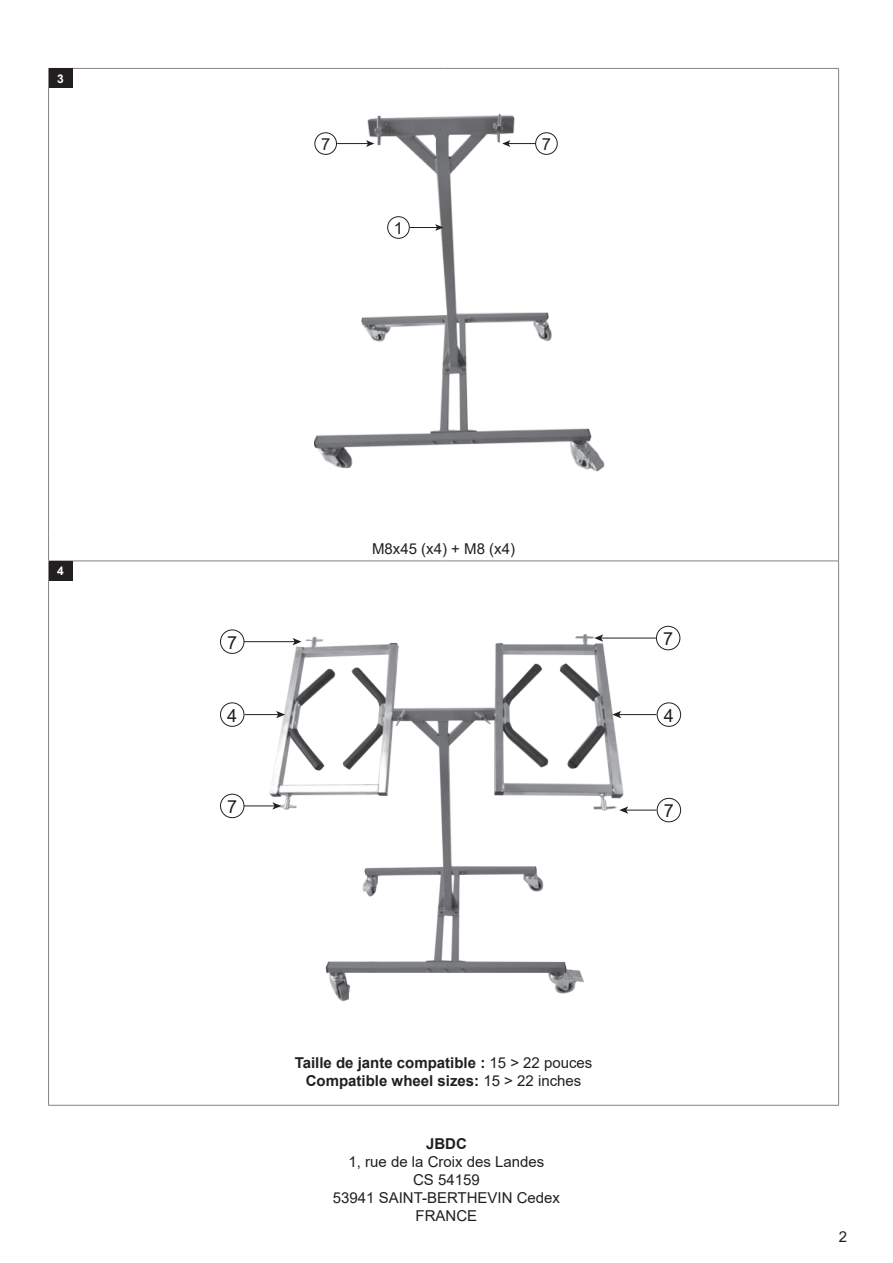
<style>
.page{position:relative;width:893px;height:1263px;background:#fff}
.page>*{position:absolute;margin:0;border:0;box-sizing:border-box;transform-origin:0 0}
.t1{font:18px "Arial";color:#231f20}
.t2{font:16.65px "Arial";color:#231f20}
.t3{font:15px "Arial";color:#231f20}
.t4{font:700 15px "Arial";color:#231f20}
.t5{font:700 12px "Arial";color:#fff}
.s1{font-weight:400}
</style>
<div class="page">
<hr style="left:48px;top:68px;width:396px;height:1px;background:#808285">
<hr style="left:48px;top:69px;width:1px;height:467px;background:#808285">
<hr style="left:444px;top:68px;width:395px;height:1px;background:#808285">
<hr style="left:838px;top:69px;width:1px;height:467px;background:#808285">
<svg style="left:48px;top:536px;width:1px;height:24px"></svg>
<svg style="left:838px;top:536px;width:1px;height:24px"></svg>
<hr style="left:48px;top:560px;width:396px;height:1px;background:#808285">
<hr style="left:48px;top:561px;width:1px;height:476px;background:#808285">
<hr style="left:444px;top:560px;width:395px;height:1px;background:#808285">
<hr style="left:838px;top:561px;width:1px;height:476px;background:#808285">
<hr style="left:48px;top:1037px;width:1px;height:68px;background:#808285">
<hr style="left:838px;top:1037px;width:1px;height:68px;background:#808285">
<hr style="left:48px;top:1105px;width:396px;height:1px;background:#808285">
<hr style="left:444px;top:1105px;width:395px;height:1px;background:#808285">
<img style="left:315px;top:115px;width:289px;height:356px">
<svg style="left:410px;top:224px;width:33px;height:7px"></svg>
<div style="left:387px;top:216px;width:23px;height:23px;border:1px solid #231f20;border-radius:50%"></div>
<hr style="left:337px;top:143px;width:31px;height:1px;background:#231f20">
<svg style="left:366px;top:140px;width:8px;height:7px"></svg>
<div style="left:314px;top:132px;width:23px;height:23px;border:1px solid #231f20;border-radius:50%"></div>
<svg style="left:502px;top:140px;width:33px;height:7px"></svg>
<div style="left:535px;top:132px;width:23px;height:23px;border:1px solid #231f20;border-radius:50%"></div>
<img style="left:269px;top:634px;width:355px;height:367px">
<hr style="left:245px;top:714px;width:34px;height:1px;background:#231f20">
<svg style="left:276px;top:711px;width:9px;height:7px"></svg>
<div style="left:220px;top:702px;width:24px;height:25px;border:1px solid #231f20;border-radius:50%"></div>
<hr style="left:619px;top:714px;width:37px;height:1px;background:#231f20">
<svg style="left:612px;top:711px;width:9px;height:7px"></svg>
<div style="left:657px;top:702px;width:24px;height:25px;border:1px solid #231f20;border-radius:50%"></div>
<hr style="left:601px;top:638px;width:55px;height:1px;background:#231f20">
<svg style="left:594px;top:634px;width:9px;height:8px"></svg>
<div style="left:656px;top:626px;width:24px;height:24px;border:1px solid #231f20;border-radius:50%"></div>
<hr style="left:626px;top:810px;width:30px;height:1px;background:#231f20">
<svg style="left:619px;top:806px;width:9px;height:8px"></svg>
<div style="left:657px;top:798px;width:24px;height:24px;border:1px solid #231f20;border-radius:50%"></div>
<hr style="left:244px;top:641px;width:51px;height:1px;background:#231f20">
<svg style="left:293px;top:638px;width:9px;height:7px"></svg>
<div style="left:220px;top:629px;width:24px;height:25px;border:1px solid #231f20;border-radius:50%"></div>
<hr style="left:244px;top:805px;width:31px;height:1px;background:#231f20">
<svg style="left:272px;top:802px;width:9px;height:8px"></svg>
<div style="left:220px;top:794px;width:24px;height:24px;border:1px solid #231f20;border-radius:50%"></div>
<div style="left:49px;top:69px;width:24px;height:19px;background:#231f20"></div>
<div style="left:49px;top:561px;width:24px;height:19px;background:#231f20"></div>
<p class="t5" style="left:57px;top:70px;width:8px">3</p>
<p class="t5" style="left:57px;top:562px;width:8px">4</p>
<p class="t2" style="left:321px;top:133px;width:11px">7</p>
<p class="t2" style="left:542px;top:133px;width:11px">7</p>
<p class="t2" style="left:394px;top:217px;width:11px">1</p>
<p class="t1" style="left:227px;top:630px;width:12px">7</p>
<p class="t3" style="left:372px;top:538px;width:144px">M8x45 (x4) + M8 (x4)</p>
<p class="t1" style="left:663px;top:626px;width:12px">7</p>
<p class="t1" style="left:227px;top:703px;width:12px">4</p>
<p class="t1" style="left:664px;top:703px;width:12px">4</p>
<p class="t1" style="left:227px;top:794px;width:12px">7</p>
<p class="t1" style="left:664px;top:798px;width:12px">7</p>
<p class="t4" style="left:295px;top:1052px;width:299px">Taille de jante compatible : <span class="s1">15 &gt; 22 pouces</span></p>
<p class="t4" style="left:306px;top:1070px;width:277px">Compatible wheel sizes: <span class="s1">15 &gt; 22 inches</span></p>
<p class="t4" style="left:426px;top:1133px;width:42px">JBDC</p>
<p class="t3" style="left:348px;top:1151px;width:197px">1, rue de la Croix des Landes</p>
<p class="t3" style="left:413px;top:1169px;width:68px">CS 54159</p>
<p class="t3" style="left:333px;top:1187px;width:229px">53941 SAINT-BERTHEVIN Cedex</p>
<p class="t3" style="left:416px;top:1205px;width:63px">FRANCE</p>
<p class="t3" style="left:839px;top:1226px;width:10px">2</p>
</div>
